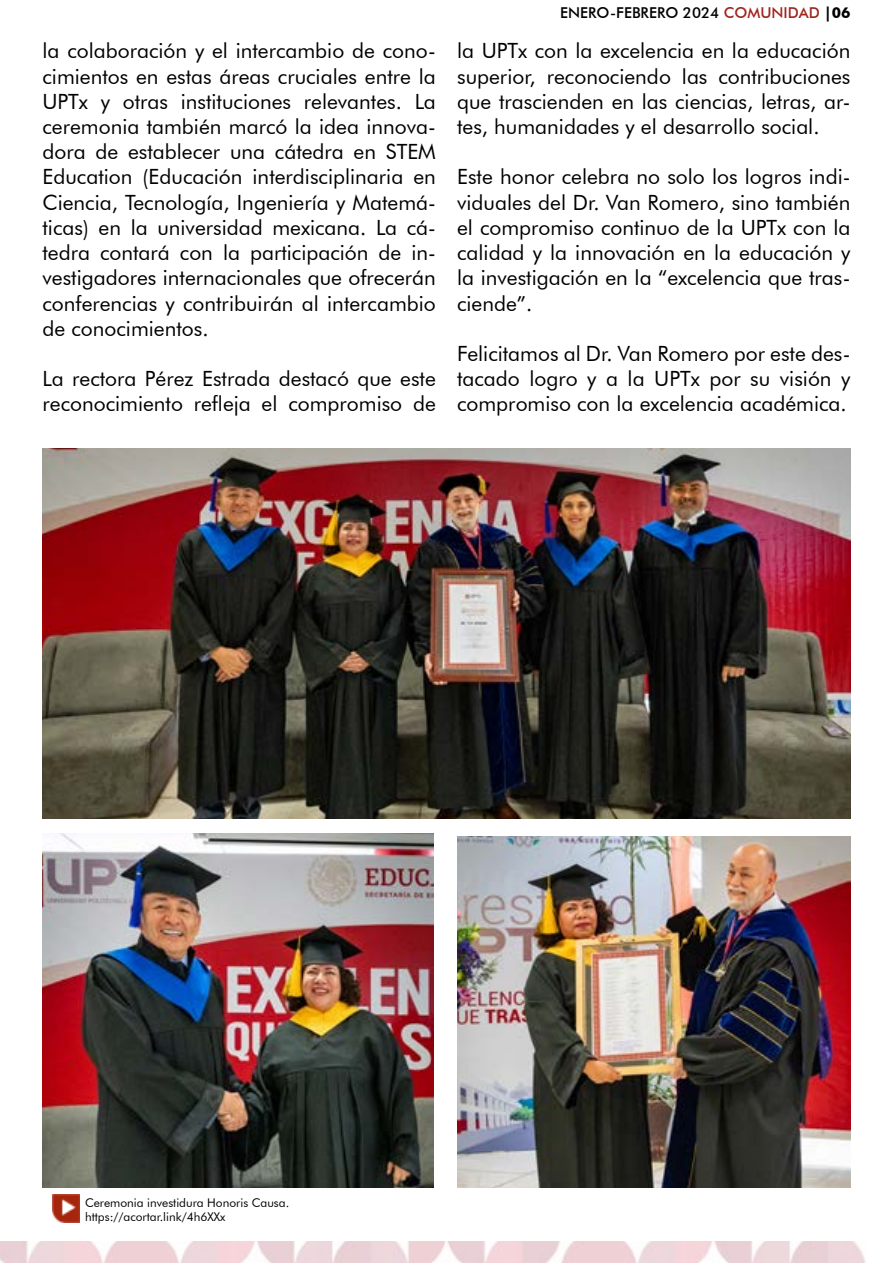
<style>
.page{position:relative;width:893px;height:1263px;background:#fff}
.page>*{position:absolute;margin:0;border:0;box-sizing:border-box;transform-origin:0 0}
.t1{font:21px/25.2px "Futura BT";color:#000;text-align:justify}
.t2{font:500 15px "Futura BT";color:#000}
.t3{font:12px/14.4px "Futura BT";color:#000}
.s1{color:#a2231d}
.s2{font-weight:700}
</style>
<div class="page">
<img style="left:43px;top:449px;width:807px;height:369px">
<img style="left:43px;top:833px;width:391px;height:354px">
<img style="left:457px;top:836px;width:393px;height:351px">
<img style="left:0;top:1242px;width:865px;height:21px">
<img style="left:52px;top:1194px;width:28px;height:28px">
<p class="t1" style="left:43px;top:38px;width:395px">la colaboración y el intercambio de cono&shy;cimientos en estas áreas cruciales entre la UPTx y otras instituciones relevantes. La ceremonia también marcó la idea innova&shy;dora de establecer una cátedra en STEM Education (Educación interdisciplinaria en Ciencia, Tecnología, Ingeniería y Matemá&shy;ticas) en la universidad mexicana. La cá&shy;tedra contará con la participación de in&shy;vestigadores internacionales que ofrecerán conferencias y contribuirán al intercambio de conocimientos.</p>
<p class="t1" style="left:43px;top:366px;width:395px">La rectora Pérez Estrada destacó que este reconocimiento refleja el compromiso de</p>
<p class="t2" style="left:560px;top:3px;width:292px">ENERO-FEBRERO 2024 <span class="s1">COMUNIDAD</span> <span class="s2">|06</span></p>
<p class="t1" style="left:457px;top:38px;width:395px">la UPTx con la excelencia en la educación superior, reconociendo las contribuciones que trascienden en las ciencias, letras, ar&shy;tes, humanidades y el desarrollo social.</p>
<p class="t1" style="left:457px;top:164px;width:395px">Este honor celebra no solo los logros indi&shy;viduales del Dr. Van Romero, sino también el compromiso continuo de la UPTx con la calidad y la innovación en la educación y la investigación en la “excelencia que tras&shy;ciende”.</p>
<p class="t1" style="left:457px;top:341px;width:395px">Felicitamos al Dr. Van Romero por este des&shy;tacado logro y a la UPTx por su visión y compromiso con la excelencia académica.</p>
<p class="t3" style="left:85px;top:1195px;width:206px">Ceremonia investidura Honoris Causa. https://acortar.link/4h6XXx</p>
</div>
